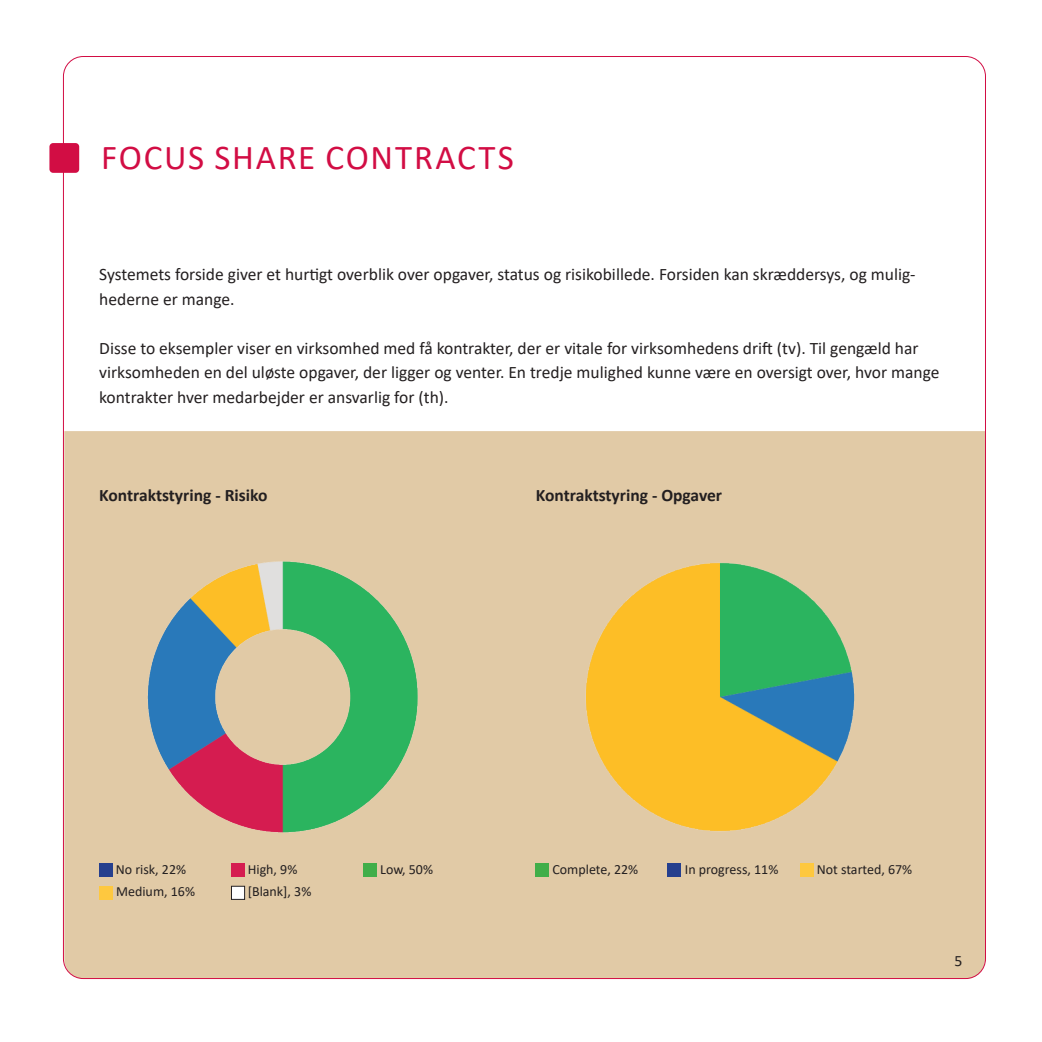
<style>
.page{position:relative;width:1042px;height:1042px;background:#fff}
.page>*{position:absolute;margin:0;border:0;box-sizing:border-box;transform-origin:0 0}
.t1{font:35px "Calibri";letter-spacing:.05em;color:#d20d44}
.t2{font:17.5px/24.5px "Calibri";color:#231f20}
.t3{font:700 17.5px "Calibri";color:#231f20}
.t4{font:15.75px "Calibri";color:#231f20}
.t5{font:14px "Calibri";color:#231f20}
</style>
<div class="page">
<div style="left:64px;top:431px;width:920px;height:548px;background:#e1caa6"></div>
<img style="left:471px;top:548px;width:491px;height:298px">
<img style="left:62px;top:551px;width:404px;height:291px">
<div style="left:49px;top:143px;width:30px;height:30px;background:#d20d44;border-radius:4px"></div>
<div style="left:363px;top:864px;width:13px;height:13px;background:#40ae49"></div>
<div style="left:668px;top:864px;width:13px;height:13px;background:#253f8e"></div>
<div style="left:231px;top:886px;width:14px;height:13px;background:#fff"></div>
<div style="left:231px;top:886px;width:14px;height:13px;border:1px solid #231f20"></div>
<div style="left:99px;top:886px;width:13px;height:13px;background:#fec83f"></div>
<div style="left:800px;top:864px;width:13px;height:13px;background:#fec83f"></div>
<div style="left:99px;top:864px;width:13px;height:13px;background:#253f8e"></div>
<div style="left:536px;top:864px;width:13px;height:13px;background:#40ae49"></div>
<div style="left:231px;top:864px;width:13px;height:13px;background:#d51c50"></div>
<h1 class="t1" style="left:101px;top:140px;width:414px">FOCUS SHARE CONTRACTS</h1>
<p class="t2" style="left:99px;top:262px;width:818px">Systemets forside giver et hur琀椀gt overblik over opgaver, status og risikobillede. Forsiden kan skræddersys, og mulig&shy;hederne er mange.</p>
<p class="t2" style="left:99px;top:335px;width:842px">Disse to eksempler viser en virksomhed med få kontrakter, der er vitale for virksomhedens dri昀琀 (tv). Til gengæld har virksomheden en del uløste opgaver, der ligger og venter. En tredje mulighed kunne være en oversigt over, hvor mange kontrakter hver medarbejder er ansvarlig for (th).</p>
<p class="t3" style="left:99px;top:488px;width:170px">Kontraktstyring - Risiko</p>
<p class="t3" style="left:536px;top:488px;width:188px">Kontraktstyring - Opgaver</p>
<p class="t5" style="left:116px;top:860px;width:72px">No risk, 22%</p>
<p class="t5" style="left:552px;top:860px;width:87px">Complete, 22%</p>
<p class="t5" style="left:248px;top:860px;width:51px">High, 9%</p>
<p class="t5" style="left:380px;top:860px;width:54px">Low, 50%</p>
<p class="t5" style="left:685px;top:860px;width:95px">In progress, 11%</p>
<p class="t5" style="left:116px;top:882px;width:80px">Medium, 16%</p>
<p class="t5" style="left:248px;top:882px;width:65px">[Blank], 3%</p>
<p class="t5" style="left:817px;top:860px;width:97px">Not started, 67%</p>
<p class="t4" style="left:954px;top:950px;width:9px">5</p>
</div>
